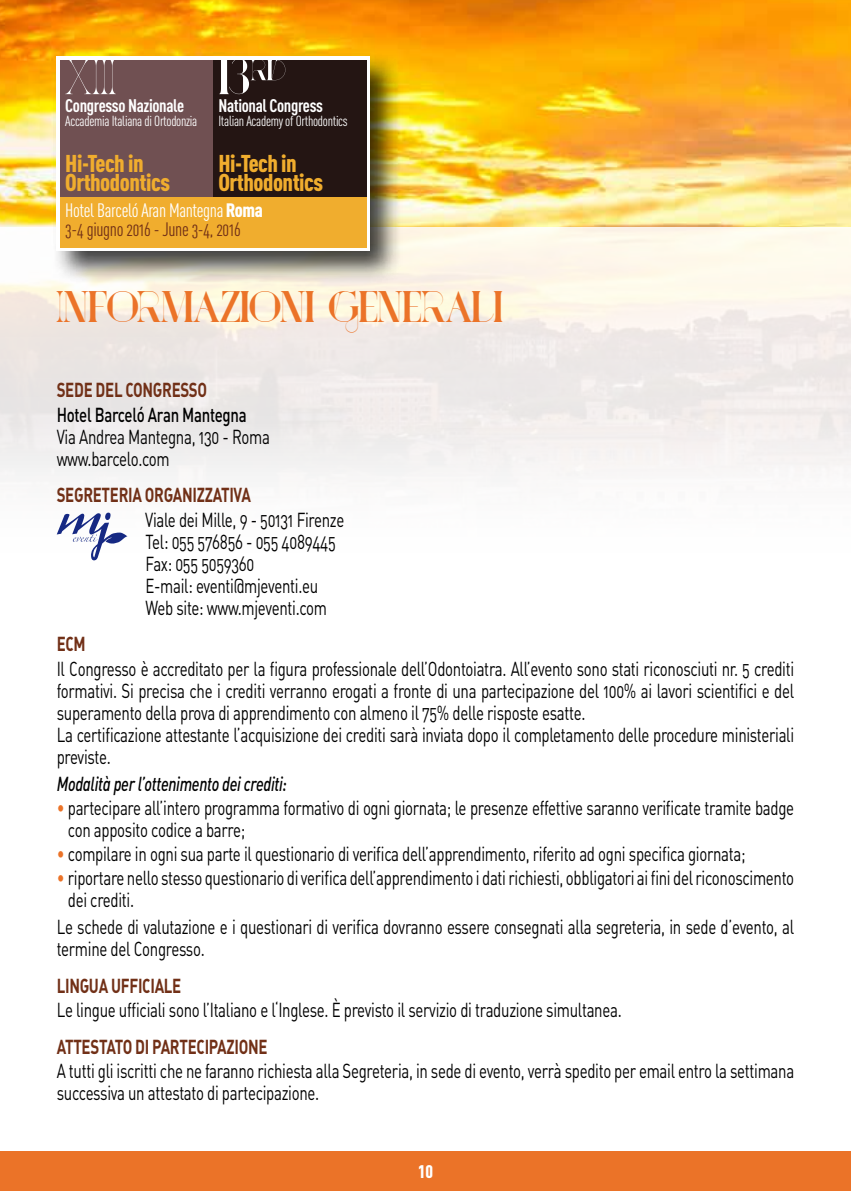
<style>
.page{position:relative;width:851px;height:1191px;background:#fff}
.page>*{position:absolute;margin:0;border:0;box-sizing:border-box;transform-origin:0 0}
.t1{font:500 36px "Port Vintage";color:#eb7328}
.t2{font:24px/19.2px "DIN Cond Black Alternate";letter-spacing:-.02em;color:#f0ad2e}
.t3{font:20px/22px "DIN Regular Alternate";letter-spacing:-.02em;color:#000;scale:.75 1}
.t4{font:20px "DIN Bold Alternate";letter-spacing:-.02em;color:#713017;scale:.75 1}
.t5{font:20px "DIN Medium Italic Alt";letter-spacing:-.02em;color:#000;scale:.75 1}
.t6{font:20px "DIN Medium Alternate";letter-spacing:-.02em;color:#000;scale:.75 1}
.t7{font:19.2px/19.2px "DIN Cond Regular Alternate";letter-spacing:-.02em;color:#713017}
.t8{font:18px "DIN Cond Bold Alternate";letter-spacing:-.02em;color:#fff}
.t9{font:900 18px "DIN Cond";color:#fff}
.t10{font:14.4px "DIN Cond Regular Alternate";letter-spacing:-.02em;color:#fff}
.s1{color:#fff}
.s2{font-family:"DIN Cond Black Alternate";color:#fff}
.s3{color:#eb7328}
</style>
<div class="page">
<img style="left:0;top:0;width:851px;height:227px">
<div style="left:52px;top:52px;width:350px;height:232px;background:#000;opacity:.75"></div>
<svg style="left:57px;top:57px;width:313px;height:194px"></svg>
<div style="left:60px;top:196px;width:306px;height:51px;background:#f0ad2e"></div>
<div style="left:60px;top:60px;width:153px;height:136px;background:#705052"></div>
<div style="left:213px;top:60px;width:153px;height:136px;background:#241513"></div>
<svg style="left:65px;top:58px;width:51px;height:36px"></svg>
<svg style="left:218px;top:58px;width:67px;height:36px"></svg>
<div style="left:0;top:1151px;width:850px;height:40px;background:#eb7328"></div>
<hr style="left:850px;top:1151px;width:1px;height:40px;background:#eb7328">
<svg style="left:57px;top:512px;width:71px;height:48px"></svg>
<p class="t8" style="left:65px;top:94px;width:120px">Congresso Nazionale</p>
<p class="t10" style="left:65px;top:113px;width:133px">Accademia Italiana di Ortodonzia</p>
<p class="t2" style="left:65px;top:153px;width:106px">Hi-Tech in<br>Orthodontics</p>
<p class="t8" style="left:218px;top:94px;width:106px">National Congress</p>
<p class="t10" style="left:218px;top:113px;width:131px">Italian Academy of Orthodontics</p>
<p class="t2" style="left:218px;top:153px;width:106px">Hi-Tech in<br>Orthodontics</p>
<p class="t7" style="left:65px;top:200px;width:199px"><span class="s1">Hotel Barceló Aran Mantegna</span> <span class="s2">Roma<br></span>3-4 giugno 2016 - June 3-4, 2016</p>
<h1 class="t1" style="left:57px;top:288px;width:448px">INFORMAZIONI GENERALI</h1>
<p class="t4" style="left:57px;top:377px;width:202px">SEDE DEL CONGRESSO</p>
<p class="t6" style="left:57px;top:402px;width:255px">Hotel Barceló Aran Mantegna</p>
<p class="t3" style="left:57px;top:425px;width:286px">Via Andrea Mantegna, 130 - Roma www.barcelo.com</p>
<p class="t4" style="left:57px;top:482px;width:260px">SEGRETERIA ORGANIZZATIVA</p>
<p class="t3" style="left:145px;top:508px;width:267px">Viale dei Mille, 9 - 50131 Firenze<br>Tel: 055 576856 - 055 4089445<br>Fax: 055 5059360<br>E-mail: eventi@mjeventi.eu<br>Web site: www.mjeventi.com</p>
<p class="t4" style="left:57px;top:630px;width:40px">ECM</p>
<p class="t3" style="left:57px;top:657px;width:984px">Il Congresso è accreditato per la figura professionale dell’Odontoiatra. All’evento sono stati riconosciuti nr. 5 crediti formativi. Si precisa che i crediti verranno erogati a fronte di una partecipazione del 100% ai lavori scientifici e del superamento della prova di apprendimento con almeno il 75% delle risposte esatte.<br>La certificazione attestante l’acquisizione dei crediti sarà inviata dopo il completamento delle procedure ministeriali previste.</p>
<p class="t5" style="left:57px;top:771px;width:308px">Modalità per l’ottenimento dei crediti:</p>
<p class="t3" style="left:68px;top:797px;width:969px;text-indent:-11px"><span class="s3">•</span> partecipare all’intero programma formativo di ogni giornata; le presenze effettive saranno verificate tramite badge con apposito codice a barre;</p>
<p class="t3" style="left:57px;top:843px;width:919px"><span class="s3">•</span> compilare in ogni sua parte il questionario di verifica dell’apprendimento, riferito ad ogni specifica giornata;</p>
<p class="t3" style="left:68px;top:867px;width:969px;text-indent:-11px"><span class="s3">•</span> riportare nello stesso questionario di verifica dell’apprendimento i dati richiesti, obbligatori ai fini del riconoscimento dei crediti.</p>
<p class="t3" style="left:57px;top:916px;width:984px">Le schede di valutazione e i questionari di verifica dovranno essere consegnati alla segreteria, in sede d’evento, al termine del Congresso.</p>
<p class="t4" style="left:57px;top:972px;width:168px">LINGUA UFFICIALE</p>
<p class="t3" style="left:57px;top:998px;width:754px">Le lingue ufficiali sono l’Italiano e l‘Inglese. È previsto il servizio di traduzione simultanea.</p>
<p class="t4" style="left:57px;top:1033px;width:282px">ATTESTATO DI PARTECIPAZIONE</p>
<p class="t3" style="left:57px;top:1059px;width:984px">A tutti gli iscritti che ne faranno richiesta alla Segreteria, in sede di evento, verrà spedito per email entro la settimana successiva un attestato di partecipazione.</p>
<p class="t9" style="left:418px;top:1159px;width:17px">10</p>
</div>
